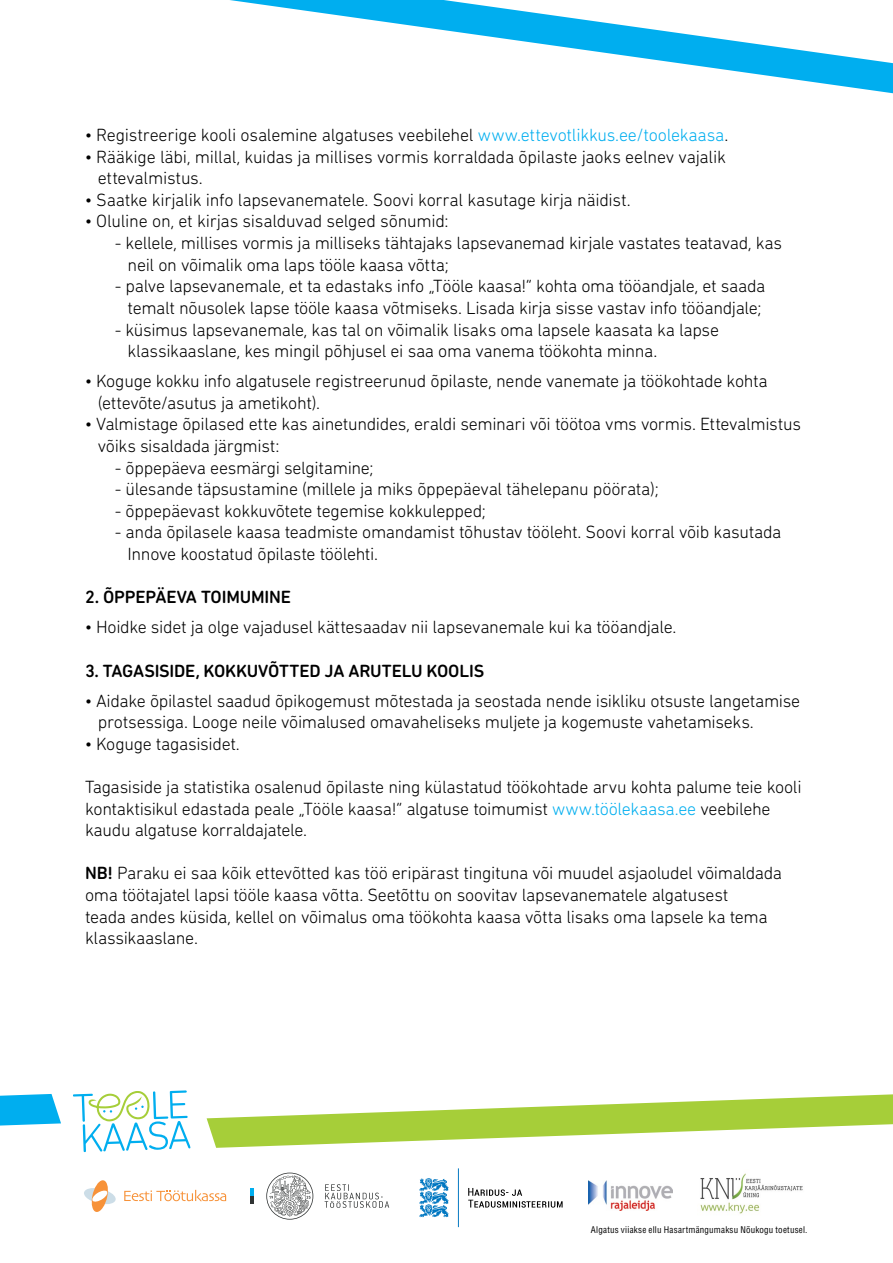
<style>
.page{position:relative;width:893px;height:1263px;background:#fff}
.page>*{position:absolute;margin:0;border:0;box-sizing:border-box;transform-origin:0 0}
.t1{font:300 18px/21.6px "DIN Next Rounded LT Pro";letter-spacing:-.02em;color:#000}
.t2{font:500 18px "DIN Next Rounded LT Pro";letter-spacing:-.01em;color:#000}
.t3{font:condensed 9px "Helvetica LT Std";letter-spacing:.025em;color:#000}
.s1{color:#00aeef}
.s2{font-weight:500}
</style>
<div class="page">
<svg style="left:73px;top:1090px;width:118px;height:62px"></svg>
<svg style="left:0;top:1094px;width:61px;height:31px;background:#1db7f0"></svg>
<svg style="left:207px;top:1094px;width:686px;height:54px"></svg>
<svg style="left:230px;top:0;width:663px;height:93px"></svg>
<svg style="left:419px;top:1168px;width:40px;height:59px"></svg>
<svg style="left:468px;top:1188px;width:95px;height:19px"></svg>
<svg style="left:250px;top:1188px;width:4px;height:16px"></svg>
<svg style="left:325px;top:1184px;width:64px;height:24px"></svg>
<svg style="left:266px;top:1172px;width:47px;height:47px"></svg>
<img style="left:589px;top:1181px;width:84px;height:29px">
<svg style="left:124px;top:1190px;width:102px;height:11px"></svg>
<svg style="left:84px;top:1180px;width:32px;height:32px"></svg>
<img style="left:700px;top:1173px;width:103px;height:41px">
<p class="t1" style="left:85px;top:124px;width:645px">• Registreerige kooli osalemine algatuses veebilehel <span class="s1">www.ettevotlikkus.ee/toolekaasa</span>.</p>
<p class="t1" style="left:98px;top:146px;width:630px;text-indent:-13px">• Rääkige läbi, millal, kuidas ja millises vormis korraldada õpilaste jaoks eelnev vajalik ettevalmistus.</p>
<p class="t1" style="left:85px;top:189px;width:547px">• Saatke kirjalik info lapsevanematele. Soovi korral kasutage kirja näidist.</p>
<p class="t1" style="left:85px;top:210px;width:365px">• Oluline on, et kirjas sisalduvad selged sõnumid:</p>
<p class="t1" style="left:128px;top:232px;width:656px;text-indent:-13px">- kellele, millises vormis ja milliseks tähtajaks lapsevanemad kirjale vastates teatavad, kas neil on võimalik oma laps tööle kaasa võtta;</p>
<p class="t1" style="left:115px;top:275px;width:652px;text-align:center">- palve lapsevanemale, et ta edastaks info „Tööle kaasa!“ kohta oma tööandjale, et saada temalt nõusolek lapse tööle kaasa võtmiseks. Lisada kirja sisse vastav info tööandjale;</p>
<p class="t1" style="left:128px;top:318px;width:593px;text-indent:-13px">- küsimus lapsevanemale, kas tal on võimalik lisaks oma lapsele kaasata ka lapse klassikaaslane, kes mingil põhjusel ei saa oma vanema töökohta minna.</p>
<p class="t1" style="left:98px;top:370px;width:671px;text-indent:-13px">• Koguge kokku info algatusele registreerunud õpilaste, nende vanemate ja töökohtade kohta (ettevõte/asutus ja ametikoht).</p>
<p class="t1" style="left:98px;top:413px;width:705px;text-indent:-13px">• Valmistage õpilased ette kas ainetundides, eraldi seminari või töötoa vms vormis. Ettevalmistus võiks sisaldada järgmist:</p>
<p class="t1" style="left:115px;top:456px;width:260px">- õppepäeva eesmärgi selgitamine;</p>
<p class="t1" style="left:115px;top:478px;width:545px">- ülesande täpsustamine (millele ja miks õppepäeval tähelepanu pöörata);</p>
<p class="t1" style="left:115px;top:500px;width:372px">- õppepäevast kokkuvõtete tegemise kokkulepped;</p>
<p class="t1" style="left:128px;top:521px;width:655px;text-indent:-13px">- anda õpilasele kaasa teadmiste omandamist tõhustav tööleht. Soovi korral võib kasutada<br>Innove koostatud õpilaste töölehti.</p>
<p class="t2" style="left:85px;top:587px;width:208px">2. ÕPPEPÄEVA TOIMUMINE</p>
<p class="t1" style="left:85px;top:616px;width:593px">• Hoidke sidet ja olge vajadusel kättesaadav nii lapsevanemale kui ka tööandjale.</p>
<p class="t2" style="left:85px;top:660px;width:401px">3. TAGASISIDE, KOKKUVÕTTED JA ARUTELU KOOLIS</p>
<p class="t1" style="left:98px;top:689px;width:704px;text-indent:-13px">• Aidake õpilastel saadud õpikogemust mõtestada ja seostada nende isikliku otsuste langetamise protsessiga. Looge neile võimalused omavaheliseks muljete ja kogemuste vahetamiseks.</p>
<p class="t1" style="left:85px;top:733px;width:156px">• Koguge tagasisidet.</p>
<p class="t1" style="left:85px;top:776px;width:718px">Tagasiside ja statistika osalenud õpilaste ning külastatud töökohtade arvu kohta palume teie kooli kontaktisikul edastada peale „Tööle kaasa!“ algatuse toimumist <span class="s1">www.töölekaasa.ee</span> veebilehe kaudu algatuse korraldajatele.</p>
<p class="t1" style="left:85px;top:862px;width:699px"><span class="s2">NB!</span> Paraku ei saa kõik ettevõtted kas töö eripärast tingituna või muudel asjaoludel võimaldada oma töötajatel lapsi tööle kaasa võtta. Seetõttu on soovitav lapsevanematele algatusest<br>teada andes küsida, kellel on võimalus oma töökohta kaasa võtta lisaks oma lapsele ka tema klassikaaslane.</p>
<p class="t3" style="left:591px;top:1224px;width:218px">Algatus viiakse ellu Hasartmängumaksu Nõukogu toetusel.</p>
</div>
